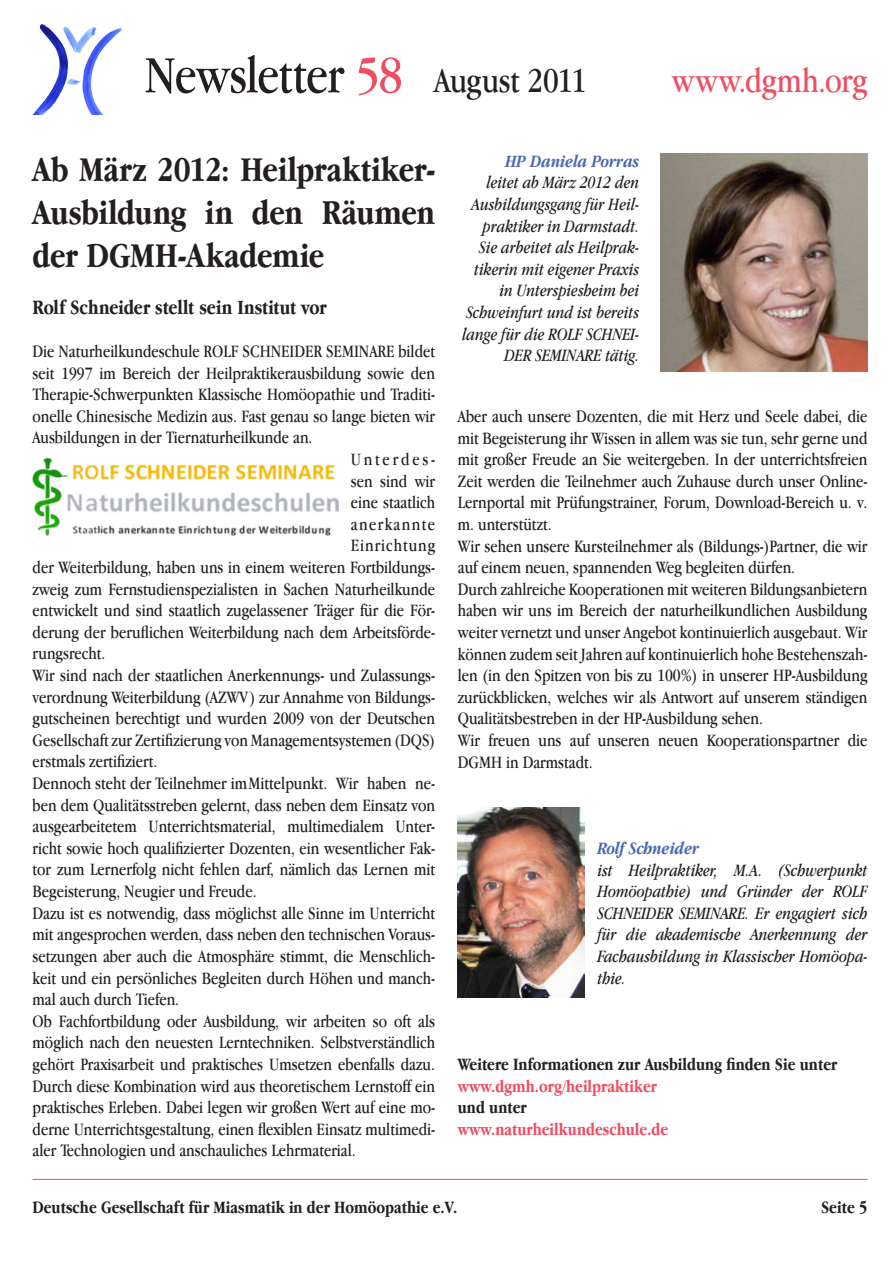
<style>
.page{position:relative;width:893px;height:1263px;background:#fff}
.page>*{position:absolute;margin:0;border:0;box-sizing:border-box;transform-origin:0 0}
.t1{font:54px "Apple Garamond";letter-spacing:-.015em;color:#231f20}
.t2{font:700 36px/43.2px "Apple Garamond";color:#231f20;text-align:justify}
.t3{font:36px "Apple Garamond";letter-spacing:.01em;color:#ee4d62}
.t4{font:700 21px "Apple Garamond";letter-spacing:-.005em;color:#231f20}
.t5{font:18px/21.6px "Apple Garamond";color:#231f20;text-align:justify}
.t6{font:italic 18px/21.6px "Apple Garamond";color:#231f20;text-align:right}
.t7{font:700 18px "Apple Garamond";color:#231f20}
.t8{font:700 18px "Apple Garamond";color:#ee4d62}
.t9{font:italic 700 18px "Apple Garamond";color:#4969b1}
.t10{font:18px "Apple Garamond";letter-spacing:.055em;color:#231f20}
.t11{font:18px "Apple Garamond";letter-spacing:.075em;color:#231f20}
.t12{font:18px "Apple Garamond";letter-spacing:.155em;color:#231f20}
.s1{color:#ee4d62}
.s2{font-size:36px}
</style>
<div class="page">
<img style="left:33px;top:25px;width:89px;height:90px">
<hr style="left:33px;top:1179px;width:834px;height:1px;background:#ee4d62">
<img style="left:33px;top:457px;width:305px;height:79px">
<img style="left:660px;top:153px;width:207px;height:218px">
<img style="left:458px;top:808px;width:127px;height:190px">
<p class="t1" style="left:145px;top:43px;width:444px">Newsletter <span class="s1">58</span> <span class="s2">August 2011</span></p>
<p class="t3" style="left:672px;top:59px;width:197px">www.dgmh.org</p>
<p class="t2" style="left:33px;top:147px;width:404px">Ab März 2012: Heilpraktiker-Ausbildung in den Räumen der DGMH-Akademie</p>
<p class="t4" style="left:33px;top:295px;width:296px">Rolf Schneider stellt sein Institut vor</p>
<p class="t5" style="left:33px;top:340px;width:404px">Die Naturheilkundeschule ROLF SCHNEIDER SEMINARE bildet seit 1997 im Bereich der Heilpraktikerausbildung sowie den Therapie-Schwerpunkten Klassische Homöopathie und Traditi&shy;onelle Chinesische Medizin aus. Fast genau so lange bieten wir Ausbildungen in der Tiernaturheilkunde an.</p>
<p class="t12" style="left:351px;top:448px;width:86px">Unterdes-</p>
<p class="t5" style="left:351px;top:470px;width:86px">sen sind wir</p>
<p class="t5" style="left:351px;top:491px;width:86px">eine staatlich</p>
<p class="t11" style="left:351px;top:513px;width:86px">anerkannte</p>
<p class="t10" style="left:351px;top:535px;width:86px">Einrichtung</p>
<p class="t5" style="left:33px;top:556px;width:404px">der Weiterbildung, haben uns in einem weiteren Fortbildungs-</p>
<p class="t5" style="left:33px;top:578px;width:404px">zweig zum Fernstudienspezialisten in Sachen Naturheilkunde</p>
<p class="t5" style="left:33px;top:599px;width:404px">entwickelt und sind staatlich zugelassener Träger für die För-</p>
<p class="t5" style="left:33px;top:621px;width:404px">derung der beruflichen Weiterbildung nach dem Arbeitsförde-</p>
<p class="t5" style="left:33px;top:642px;width:74px">rungsrecht.</p>
<p class="t5" style="left:33px;top:664px;width:404px">Wir sind nach der staatlichen Anerkennungs- und Zulassungs&shy;verordnung Weiterbildung (AZWV) zur Annahme von Bildungs&shy;gutscheinen berechtigt und wurden 2009 von der Deutschen Gesellschaft zur Zertifizierung von Managementsystemen (DQS) erstmals zertifiziert.</p>
<p class="t5" style="left:33px;top:772px;width:404px">Dennoch steht der Teilnehmer imMittelpunkt. Wir haben ne&shy;ben dem Qualitätsstreben gelernt, dass neben dem Einsatz von ausgearbeitetem Unterrichtsmaterial, multimedialem Unter&shy;richt sowie hoch qualifizierter Dozenten, ein wesentlicher Fak&shy;tor zum Lernerfolg nicht fehlen darf, nämlich das Lernen mit Begeisterung, Neugier und Freude.</p>
<p class="t5" style="left:33px;top:902px;width:404px">Dazu ist es notwendig, dass möglichst alle Sinne im Unterricht mit angesprochen werden, dass neben den technischen Voraus&shy;setzungen aber auch die Atmosphäre stimmt, die Menschlich&shy;keit und ein persönliches Begleiten durch Höhen und manch&shy;mal auch durch Tiefen.</p>
<p class="t5" style="left:33px;top:1010px;width:404px">Ob Fachfortbildung oder Ausbildung, wir arbeiten so oft als möglich nach den neuesten Lerntechniken. Selbstverständlich gehört Praxisarbeit und praktisches Umsetzen ebenfalls dazu.<br>Durch diese Kombination wird aus theoretischem Lernstoff ein praktisches Erleben. Dabei legen wir großen Wert auf eine mo&shy;derne Unterrichtsgestaltung, einen flexiblen Einsatz multimedi&shy;aler Technologien und anschauliches Lehrmaterial.</p>
<p class="t9" style="left:505px;top:150px;width:135px">HP Daniela Porras</p>
<p class="t6" style="left:472px;top:172px;width:169px">leitet ab März 2012 den<br>Ausbildungsgang für Heil&shy;praktiker in Darmstadt.</p>
<p class="t6" style="left:462px;top:236px;width:179px">Sie arbeitet als Heilprak&shy;tikerin mit eigener Praxis in Unterspiesheim bei<br>Schweinfurt und ist bereits lange für die ROLF SCHNEI-<br>DER SEMINARE tätig.</p>
<p class="t5" style="left:458px;top:405px;width:411px">Aber auch unsere Dozenten, die mit Herz und Seele dabei, die mit Begeisterung ihr Wissen in allem was sie tun, sehr gerne und mit großer Freude an Sie weitergeben. In der unterrichtsfreien Zeit werden die Teilnehmer auch Zuhause durch unser Online-Lernportal mit Prüfungstrainer, Forum, Download-Bereich u. v. m. unterstützt.</p>
<p class="t5" style="left:458px;top:535px;width:411px">Wir sehen unsere Kursteilnehmer als (Bildungs-)Partner, die wir auf einem neuen, spannenden Weg begleiten dürfen.</p>
<p class="t5" style="left:458px;top:578px;width:411px">Durch zahlreiche Kooperationen mit weiteren Bildungsanbietern haben wir uns im Bereich der naturheilkundlichen Ausbildung weiter vernetzt und unser Angebot kontinuierlich ausgebaut. Wir können zudem seit Jahren auf kontinuierlich hohe Bestehenszah&shy;len (in den Spitzen von bis zu 100%) in unserer HP-Ausbildung zurückblicken, welches wir als Antwort auf unserem ständigen Qualitätsbestreben in der HP-Ausbildung sehen.</p>
<p class="t5" style="left:458px;top:729px;width:411px">Wir freuen uns auf unseren neuen Kooperationspartner die<br>DGMH in Darmstadt.</p>
<p class="t9" style="left:597px;top:837px;width:103px">Rolf Schneider</p>
<p class="t6" style="left:597px;top:859px;width:272px;text-align:justify">ist Heilpraktiker, M.A. (Schwerpunkt Homöopathie) und Gründer der ROLF SCHNEIDER SEMINARE. Er engagiert sich für die akademische Anerkennung der Fachausbildung in Klassischer Homöopa&shy;thie.</p>
<p class="t7" style="left:458px;top:1054px;width:381px">Weitere Informationen zur Ausbildung finden Sie unter</p>
<p class="t8" style="left:458px;top:1076px;width:201px">www.dgmh.org/heilpraktiker</p>
<p class="t7" style="left:458px;top:1097px;width:70px">und unter</p>
<p class="t8" style="left:458px;top:1119px;width:212px">www.naturheilkundeschule.de</p>
<p class="t7" style="left:33px;top:1197px;width:426px">Deutsche Gesellschaft für Miasmatik in der Homöopathie e.V.</p>
<p class="t7" style="left:821px;top:1197px;width:48px">Seite 5</p>
</div>
